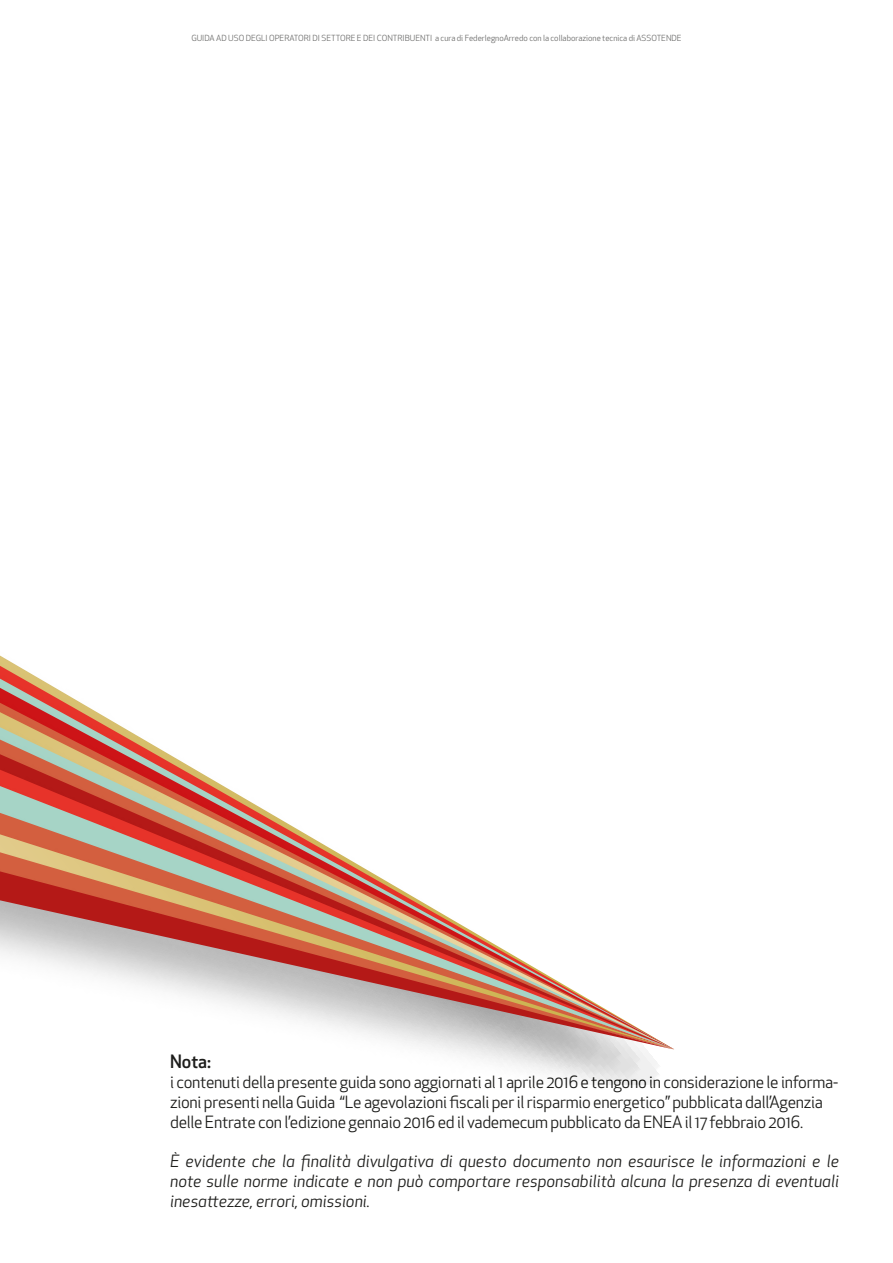
<style>
.page{position:relative;width:893px;height:1263px;background:#fff}
.page>*{position:absolute;margin:0;border:0;box-sizing:border-box;transform-origin:0 0}
.t1{font:500 18px "Apex New";color:#1d1d1b}
.t2{font:16.5px/19.8px "Apex New";letter-spacing:-.015em;color:#1d1d1b}
.t3{font:italic 16.5px/19.8px "Apex New";color:#1d1d1b;text-align:justify}
.t4{font:8.25px "Apex New";color:#6b6b6a}
</style>
<div class="page">
<img style="left:0;top:655px;width:674px;height:430px">
<svg style="left:0;top:871px;width:674px;height:178px"></svg>
<p class="t4" style="left:191px;top:33px;width:492px">GUIDA AD USO DEGLI OPERATORI DI SETTORE E DEI CONTRIBUENTI a cura di FederlegnoArredo con la collaborazione tecnica di ASSOTENDE</p>
<p class="t1" style="left:170px;top:1049px;width:42px">Nota:</p>
<p class="t2" style="left:170px;top:1072px;width:670px">i contenuti della presente guida sono aggiornati al 1 aprile 2016 e tengono in considerazione le informa&shy;zioni presenti nella Guida “Le agevolazioni fiscali per il risparmio energetico” pubblicata dall’Agenzia delle Entrate con l’edizione gennaio 2016 ed il vademecum pubblicato da ENEA il 17 febbraio 2016.</p>
<p class="t3" style="left:170px;top:1151px;width:670px">È evidente che la finalità divulgativa di questo documento non esaurisce le informazioni e le note sulle norme indicate e non può comportare responsabilità alcuna la presenza di eventuali inesattezze, errori, omissioni.</p>
</div>
